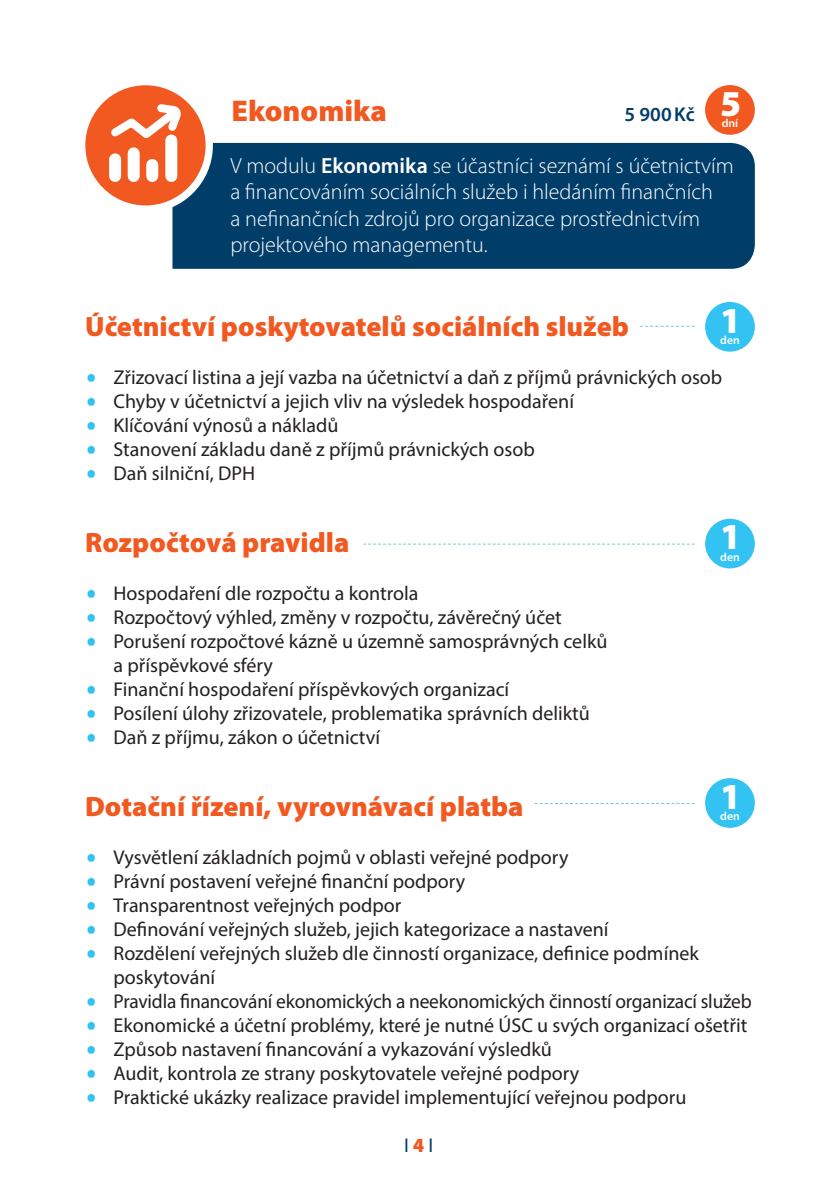
<style>
.page{position:relative;width:840px;height:1191px;background:#fff}
.page>*{position:absolute;margin:0;border:0;box-sizing:border-box;transform-origin:0 0}
.t1{font:900 36.6px "Myriad Pro";color:#fff}
.t2{font:900 30px "Myriad Pro";color:#f15921}
.t3{font:900 28px "Myriad Pro";color:#f15921}
.t4{font:300 22px/26.4px "Myriad Pro";color:#fff}
.ZARAZKY{font:20px/24px "Myriad Pro";color:#231f20}
.t5{font:600 20px "Myriad Pro";color:#003d68}
.t6{font:20px "Myriad Pro";color:#003d68}
.t7{font:600 11.6px "Myriad Pro";color:#fff}
.s1{font-weight:600}
.s2{font-family:"Avalon";color:#32c3f2}
.s3{font-weight:900;color:#f15921}
</style>
<div class="page">
<div style="left:172px;top:143px;width:582px;height:126px;background:#003d68"></div>
<svg style="left:78px;top:78px;width:135px;height:135px;fill:#f15921"></svg>
<div style="left:704px;top:85px;width:50px;height:50px;background:#f15921;border-radius:50%"></div>
<div style="left:704px;top:302px;width:50px;height:49px;background:#32c3f2;border-radius:50%"></div>
<div style="left:704px;top:519px;width:50px;height:49px;background:#32c3f2;border-radius:50%"></div>
<div style="left:704px;top:778px;width:50px;height:50px;background:#32c3f2;border-radius:50%"></div>
<div style="left:146px;top:165px;width:12px;height:11px;background:#fff"></div>
<div style="left:128px;top:153px;width:12px;height:23px;background:#fff"></div>
<div style="left:109px;top:159px;width:12px;height:17px;background:#fff"></div>
<div style="left:165px;top:140px;width:12px;height:36px;background:#fff"></div>
<svg style="left:104px;top:99px;width:84px;height:45px"></svg>
<svg style="left:639px;top:326px;width:55px;height:1px"></svg>
<svg style="left:363px;top:543px;width:331px;height:1px"></svg>
<svg style="left:534px;top:803px;width:160px;height:1px"></svg>
<p class="t1" style="left:719px;top:79px;width:23px">5</p>
<p class="t7" style="left:721px;top:116px;width:18px">dní</p>
<p class="t4" style="left:230px;top:153px;width:504px">V modulu <span class="s1">Ekonomika</span> se účastníci seznámí s účetnictvím a financováním sociálních služeb i hledáním finančních<br>a nefinančních zdrojů pro organizace prostřednictvím projektového managementu.</p>
<p class="t2" style="left:231px;top:91px;width:157px">Ekonomika</p>
<p class="t5" style="left:624px;top:102px;width:71px">5 900Kč</p>
<p class="t1" style="left:719px;top:296px;width:23px">1</p>
<p class="t7" style="left:719px;top:332px;width:21px">den</p>
<p class="t3" style="left:85px;top:308px;width:545px">Účetnictví poskytovatelů sociálních služeb</p>
<p class="ZARAZKY" style="left:85px;top:365px;width:638px"><span class="s2">•</span> Zřizovací listina a její vazba na účetnictví a daň z příjmů právnických osob</p>
<p class="ZARAZKY" style="left:85px;top:389px;width:490px"><span class="s2">•</span> Chyby v účetnictví a jejich vliv na výsledek hospodaření</p>
<p class="ZARAZKY" style="left:85px;top:413px;width:255px"><span class="s2">•</span> Klíčování výnosů a nákladů</p>
<p class="ZARAZKY" style="left:85px;top:437px;width:451px"><span class="s2">•</span> Stanovení základu daně z příjmů právnických osob</p>
<p class="ZARAZKY" style="left:85px;top:461px;width:171px"><span class="s2">•</span> Daň silniční, DPH</p>
<p class="t3" style="left:85px;top:524px;width:266px">Rozpočtová pravidla</p>
<p class="ZARAZKY" style="left:85px;top:581px;width:334px"><span class="s2">•</span> Hospodaření dle rozpočtu a kontrola</p>
<p class="ZARAZKY" style="left:85px;top:605px;width:478px"><span class="s2">•</span> Rozpočtový výhled, změny v rozpočtu, závěrečný účet</p>
<p class="ZARAZKY" style="left:113px;top:629px;width:495px;text-indent:-28px"><span class="s2">•</span> Porušení rozpočtové kázně u územně samosprávných celků a příspěvkové sféry</p>
<p class="ZARAZKY" style="left:85px;top:677px;width:425px"><span class="s2">•</span> Finanční hospodaření příspěvkových organizací</p>
<p class="ZARAZKY" style="left:85px;top:701px;width:506px"><span class="s2">•</span> Posílení úlohy zřizovatele, problematika správních deliktů</p>
<p class="ZARAZKY" style="left:85px;top:725px;width:296px"><span class="s2">•</span> Daň z příjmu, zákon o účetnictví</p>
<p class="t1" style="left:719px;top:512px;width:23px">1</p>
<p class="t7" style="left:719px;top:549px;width:21px">den</p>
<p class="t1" style="left:719px;top:772px;width:23px">1</p>
<p class="t7" style="left:719px;top:808px;width:21px">den</p>
<p class="t3" style="left:85px;top:788px;width:439px">Dotační řízení, vyrovnávací platba</p>
<p class="ZARAZKY" style="left:85px;top:845px;width:484px"><span class="s2">•</span> Vysvětlení základních pojmů v oblasti veřejné podpory</p>
<p class="ZARAZKY" style="left:85px;top:869px;width:381px"><span class="s2">•</span> Právní postavení veřejné finanční podpory</p>
<p class="ZARAZKY" style="left:85px;top:893px;width:317px"><span class="s2">•</span> Transparentnost veřejných podpor</p>
<p class="ZARAZKY" style="left:85px;top:917px;width:524px"><span class="s2">•</span> Definování veřejných služeb, jejich kategorizace a nastavení</p>
<p class="ZARAZKY" style="left:113px;top:941px;width:586px;text-indent:-28px"><span class="s2">•</span> Rozdělení veřejných služeb dle činností organizace, definice podmínek poskytování</p>
<p class="ZARAZKY" style="left:85px;top:989px;width:667px"><span class="s2">•</span> Pravidla financování ekonomických a neekonomických činností organizací služeb</p>
<p class="ZARAZKY" style="left:85px;top:1013px;width:663px"><span class="s2">•</span> Ekonomické a účetní problémy, které je nutné ÚSC u svých organizací ošetřit</p>
<p class="ZARAZKY" style="left:85px;top:1037px;width:468px"><span class="s2">•</span> Způsob nastavení financování a vykazování výsledků</p>
<p class="ZARAZKY" style="left:85px;top:1061px;width:495px"><span class="s2">•</span> Audit, kontrola ze strany poskytovatele veřejné podpory</p>
<p class="ZARAZKY" style="left:85px;top:1085px;width:602px"><span class="s2">•</span> Praktické ukázky realizace pravidel implementující veřejnou podporu</p>
<p class="t6" style="left:404px;top:1133px;width:30px">I <span class="s3">4</span> I</p>
</div>
